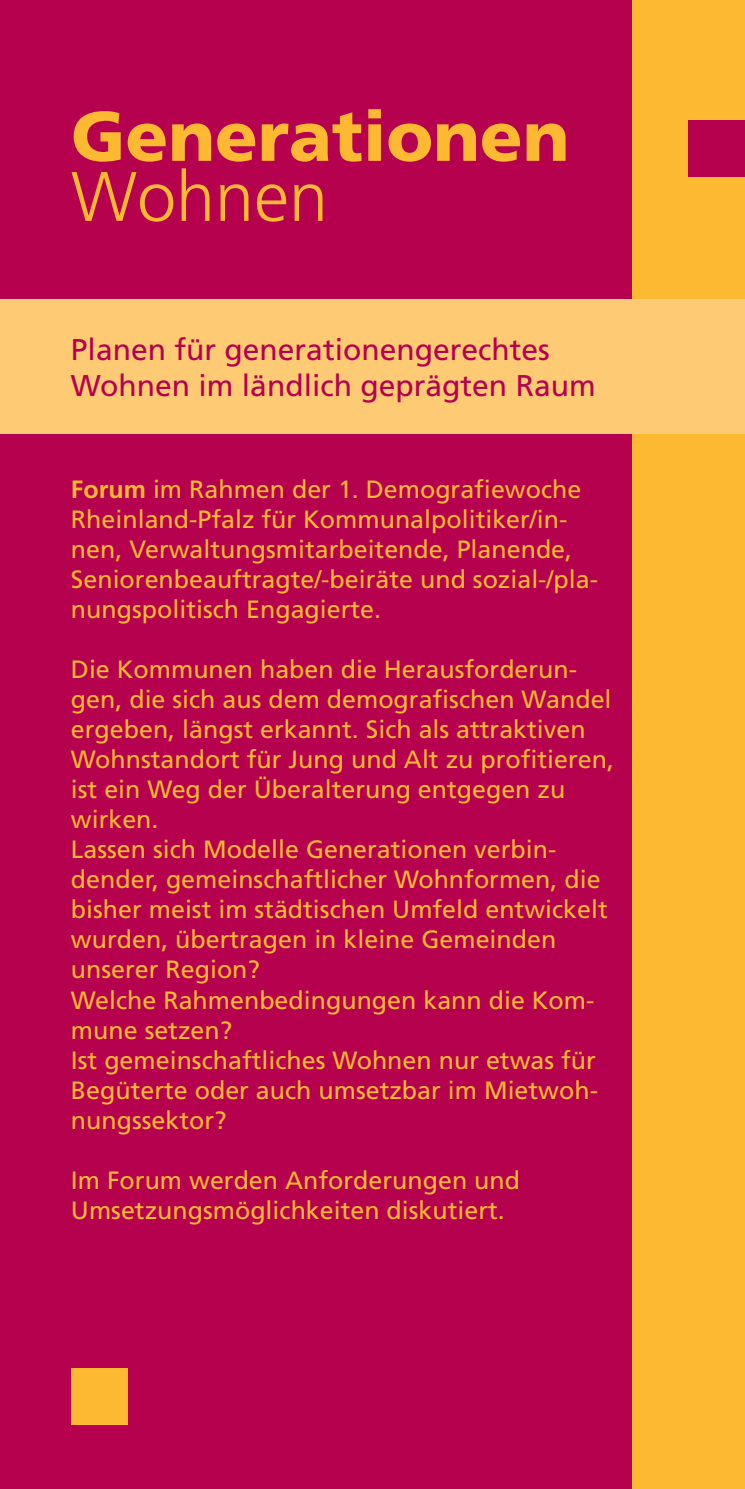
<style>
.page{position:relative;width:745px;height:1489px;background:#fff}
.page>*{position:absolute;margin:0;border:0;box-sizing:border-box;transform-origin:0 0}
.t1{font:900 70px "Frutiger";color:#fdb931}
.t2{font:300 70px "Frutiger";color:#fdb931}
.t3{font:30px/36px "Frutiger";color:#b6014f}
.t4{font:25px/30px "Frutiger";color:#fdb931}
.s1{font-weight:700}
</style>
<div class="page">
<div style="left:0;top:0;width:744px;height:1488px;background:#fdb931"></div>
<div style="left:0;top:0;width:631px;height:1488px;background:#b6014f"></div>
<div style="left:687px;top:120px;width:57px;height:57px;background:#b6014f"></div>
<div style="left:0;top:299px;width:744px;height:135px;background:#fecb74"></div>
<div style="left:71px;top:1368px;width:57px;height:56px;background:#fdb931"></div>
<hr style="left:744px;top:0;width:1px;height:1488px;background:#fdb931">
<h1 class="t1" style="left:71px;top:94px;width:499px">Generationen</h1>
<h1 class="t2" style="left:71px;top:157px;width:258px">Wohnen</h1>
<p class="t3" style="left:71px;top:331px;width:526px">Planen für generationengerechtes<br>Wohnen im ländlich geprägten Raum</p>
<p class="t4" style="left:71px;top:474px;width:528px"><span class="s1">Forum</span> im Rahmen der 1. Demografiewoche Rheinland-Pfalz für Kommunalpolitiker/in&shy;nen, Verwaltungsmitarbeitende, Planende, Seniorenbeauftragte/-beiräte und sozial-/pla&shy;nungspolitisch Engagierte.</p>
<p class="t4" style="left:71px;top:654px;width:544px">Die Kommunen haben die Herausforderun&shy;gen, die sich aus dem demografischen Wandel ergeben, längst erkannt. Sich als attraktiven Wohnstandort für Jung und Alt zu profitieren, ist ein Weg der Überalterung entgegen zu wirken.<br>Lassen sich Modelle Generationen verbin&shy;dender, gemeinschaftlicher Wohnformen, die bisher meist im städtischen Umfeld entwickelt wurden, übertragen in kleine Gemeinden unserer Region?<br>Welche Rahmenbedingungen kann die Kom&shy;mune setzen?<br>Ist gemeinschaftliches Wohnen nur etwas für Begüterte oder auch umsetzbar im Mietwoh&shy;nungssektor?</p>
<p class="t4" style="left:71px;top:1164px;width:450px">Im Forum werden Anforderungen und<br>Umsetzungsmöglichkeiten diskutiert.</p>
</div>
